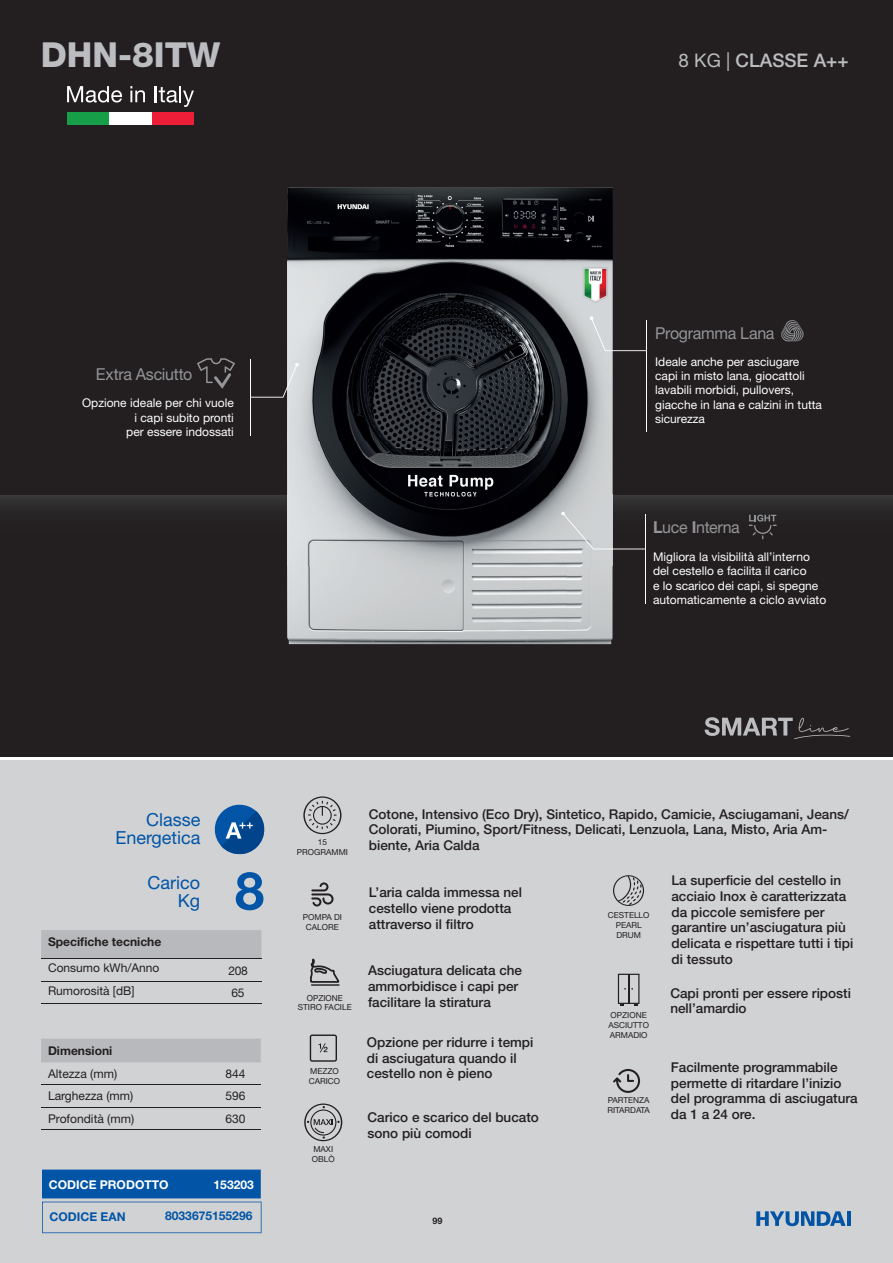
<style>
.page{position:relative;width:893px;height:1263px;background:#fff}
.page>*{position:absolute;margin:0;border:0;box-sizing:border-box;transform-origin:0 0}
.t1{font:700 52.5px "Helvetica Neue LT Std";color:#0154a6}
.t2{font:800 34.5px "Helvetica Neue LT Std";color:#bcbdc0}
.t3{font:500 18.75px "Helvetica Neue LT Std";color:#bcbdc0}
.t4{font:18px/18px "Helvetica Neue LT Std";color:#0154a6;text-align:right}
.t5{font:16.5px "Helvetica Neue LT Std";letter-spacing:-.015em;color:#939598}
.t6{font:500 13.5px/15.8px "Helvetica Neue LT Std";color:#231f20}
.t7{font:12.15px "Helvetica Neue LT Std";color:#231f20}
.t8{font:700 12.15px "Helvetica Neue LT Std";color:#231f20}
.t9{font:700 12.15px "Helvetica Neue LT Std";color:#0154a6}
.t10{font:700 12.15px "Helvetica Neue LT Std";color:#fff}
.t11{font:12px/14.4px "Helvetica Neue LT Std";color:#fff}
.t12{font:12px "Helvetica Neue LT Std";color:#231f20}
.t13{font:700 9px "Helvetica Neue LT Std";color:#231f20}
.t14{font:8.25px/9.9px "Helvetica Neue LT Std";color:#231f20;text-align:center}
.s1{font-weight:400}
.s2{font-weight:700}
</style>
<div class="page">
<div style="left:0;top:0;width:893px;height:756px;background:#231f20"></div>
<img style="left:0;top:495px;width:893px;height:55px">
<div style="left:0;top:760px;width:893px;height:503px;background:#d1d2d4"></div>
<svg style="left:756px;top:1211px;width:90px;height:15px"></svg>
<hr style="left:847px;top:1211px;width:3px;height:15px;background:#0154a6">
<svg style="left:310px;top:1034px;width:27px;height:28px"></svg>
<div style="left:41px;top:1039px;width:220px;height:23px;background:#b8b9bc"></div>
<hr style="left:41px;top:1130px;width:177px;height:1px;background:#231f20">
<hr style="left:218px;top:1130px;width:43px;height:1px;background:#231f20">
<hr style="left:41px;top:1085px;width:177px;height:1px;background:#231f20">
<hr style="left:41px;top:1107px;width:177px;height:1px;background:#231f20">
<hr style="left:218px;top:1085px;width:43px;height:1px;background:#231f20">
<hr style="left:218px;top:1107px;width:43px;height:1px;background:#231f20">
<div style="left:41px;top:930px;width:220px;height:29px;background:#b8b9bc"></div>
<hr style="left:215px;top:1004px;width:46px;height:1px;background:#231f20">
<hr style="left:41px;top:959px;width:174px;height:1px;background:#231f20">
<hr style="left:215px;top:959px;width:46px;height:1px;background:#231f20">
<hr style="left:41px;top:981px;width:174px;height:1px;background:#231f20">
<hr style="left:215px;top:981px;width:46px;height:1px;background:#231f20">
<hr style="left:41px;top:1004px;width:174px;height:1px;background:#231f20">
<svg style="left:42px;top:1169px;width:220px;height:64px"></svg>
<svg style="left:303px;top:796px;width:38px;height:38px"></svg>
<svg style="left:304px;top:1103px;width:38px;height:38px"></svg>
<svg style="left:613px;top:1069px;width:27px;height:24px"></svg>
<svg style="left:214px;top:804px;width:51px;height:51px"></svg>
<img style="left:287px;top:187px;width:326px;height:457px">
<img style="left:287px;top:495px;width:326px;height:70px">
<svg style="left:590px;top:316px;width:56px;height:35px"></svg>
<hr style="left:646px;top:320px;width:1px;height:112px;background:#fff">
<svg style="left:561px;top:512px;width:84px;height:37px"></svg>
<hr style="left:645px;top:515px;width:1px;height:89px;background:#fff">
<svg style="left:749px;top:515px;width:28px;height:24px"></svg>
<svg style="left:311px;top:882px;width:23px;height:24px"></svg>
<svg style="left:781px;top:320px;width:23px;height:22px"></svg>
<svg style="left:67px;top:86px;width:55px;height:16px"></svg>
<svg style="left:130px;top:86px;width:15px;height:16px"></svg>
<svg style="left:155px;top:86px;width:39px;height:21px"></svg>
<div style="left:67px;top:113px;width:43px;height:12px;background:#169e48"></div>
<div style="left:152px;top:113px;width:42px;height:12px;background:#ed1e37"></div>
<div style="left:110px;top:113px;width:42px;height:12px;background:#fff"></div>
<svg style="left:705px;top:717px;width:145px;height:22px"></svg>
<svg style="left:251px;top:363px;width:48px;height:35px"></svg>
<hr style="left:250px;top:359px;width:1px;height:77px;background:#fff">
<svg style="left:618px;top:974px;width:21px;height:31px"></svg>
<svg style="left:310px;top:959px;width:30px;height:27px"></svg>
<svg style="left:197px;top:358px;width:38px;height:31px"></svg>
<svg style="left:613px;top:875px;width:31px;height:31px"></svg>
<h2 class="t2" style="left:41px;top:34px;width:181px">DHN-8ITW</h2>
<h3 class="t3" style="left:679px;top:49px;width:172px"><span class="s1">8 KG |</span> CLASSE A++</h3>
<p class="t5" style="left:96px;top:365px;width:98px">Extra Asciutto</p>
<p class="t11" style="left:82px;top:396px;width:153px;text-align:right">Opzione ideale per chi vuole i capi subito pronti<br>per essere indossati</p>
<p class="t5" style="left:655px;top:323px;width:121px">Programma Lana</p>
<p class="t11" style="left:655px;top:354px;width:168px">Ideale anche per asciugare capi in misto lana, giocattoli lavabili morbidi, pullovers, giacche in lana e calzini in tutta sicurezza</p>
<p class="t5" style="left:653px;top:517px;width:88px"><span class="s2">L</span>uce <span class="s2">I</span>nterna</p>
<p class="t11" style="left:653px;top:549px;width:175px">Migliora la visibilità all’interno del cestello e facilita il carico<br>e lo scarico dei capi, si spegne automaticamente a ciclo avviato</p>
<h3 class="t4" style="left:115px;top:810px;width:87px">Classe<br>Energetica</h3>
<h3 class="t4" style="left:148px;top:873px;width:54px">Carico<br>Kg</h3>
<h1 class="t1" style="left:235px;top:858px;width:31px">8</h1>
<p class="t8" style="left:48px;top:934px;width:115px">Specifiche tecniche</p>
<p class="t12" style="left:48px;top:961px;width:113px">Consumo kWh/Anno</p>
<p class="t12" style="left:228px;top:963px;width:21px">208</p>
<p class="t12" style="left:48px;top:983px;width:88px">Rumorosità [dB]</p>
<p class="t12" style="left:232px;top:985px;width:15px">65</p>
<p class="t8" style="left:48px;top:1043px;width:66px">Dimensioni</p>
<p class="t7" style="left:48px;top:1066px;width:71px">Altezza (mm)</p>
<p class="t12" style="left:225px;top:1066px;width:22px">844</p>
<p class="t7" style="left:48px;top:1089px;width:87px">Larghezza (mm)</p>
<p class="t12" style="left:225px;top:1089px;width:22px">596</p>
<p class="t7" style="left:48px;top:1111px;width:88px">Profondità (mm)</p>
<p class="t12" style="left:225px;top:1111px;width:22px">630</p>
<p class="t10" style="left:49px;top:1177px;width:121px">CODICE PRODOTTO</p>
<p class="t10" style="left:214px;top:1177px;width:42px">153203</p>
<p class="t9" style="left:50px;top:1209px;width:78px">CODICE EAN</p>
<p class="t9" style="left:165px;top:1208px;width:89px">8033675155296</p>
<p class="t6" style="left:369px;top:806px;width:481px">Cotone, Intensivo (Eco Dry), Sintetico, Rapido, Camicie, Asciugamani, Jeans/<br>Colorati, Piumino, Sport/Fitness, Delicati, Lenzuola, Lana, Misto, Aria Am&shy;biente, Aria Calda</p>
<p class="t6" style="left:369px;top:884px;width:155px">L’aria calda immessa nel cestello viene prodotta attraverso il filtro</p>
<p class="t14" style="left:297px;top:837px;width:53px">15<br>PROGRAMMI</p>
<p class="t6" style="left:671px;top:872px;width:183px">La superficie del cestello in acciaio Inox è caratterizzata da piccole semisfere per garantire un’asciugatura più delicata e rispettare tutti i tipi di tessuto</p>
<p class="t14" style="left:303px;top:912px;width:41px">POMPA DI<br>CALORE</p>
<p class="t14" style="left:608px;top:910px;width:43px">CESTELLO<br>PEARL<br>DRUM</p>
<p class="t6" style="left:368px;top:962px;width:156px">Asciugatura delicata che ammorbidisce i capi per facilitare la stiratura</p>
<p class="t6" style="left:670px;top:985px;width:182px">Capi pronti per essere riposti nell’amardio</p>
<p class="t14" style="left:298px;top:992px;width:55px">OPZIONE<br>STIRO FACILE</p>
<p class="t14" style="left:608px;top:1010px;width:42px;text-align:left">OPZIONE<br>ASCIUTTO<br>ARMADIO</p>
<p class="t6" style="left:367px;top:1034px;width:168px">Opzione per ridurre i tempi di asciugatura quando il</p>
<p class="t6" style="left:671px;top:1059px;width:188px">Facilmente programmabile permette di ritardare l’inizio del programma di asciugatura da 1 a 24 ore.</p>
<p class="t14" style="left:310px;top:1066px;width:30px">MEZZO</p>
<p class="t6" style="left:367px;top:1065px;width:127px">cestello non è pieno</p>
<p class="t14" style="left:309px;top:1076px;width:33px">CARICO</p>
<p class="t14" style="left:607px;top:1095px;width:44px;text-align:left">PARTENZA<br>RITARDATA</p>
<p class="t6" style="left:367px;top:1109px;width:173px">Carico e scarico del bucato sono più comodi</p>
<p class="t14" style="left:312px;top:1144px;width:24px;text-align:left">MAXI<br>OBLÒ</p>
<p class="t13" style="left:433px;top:1215px;width:12px">99</p>
</div>
